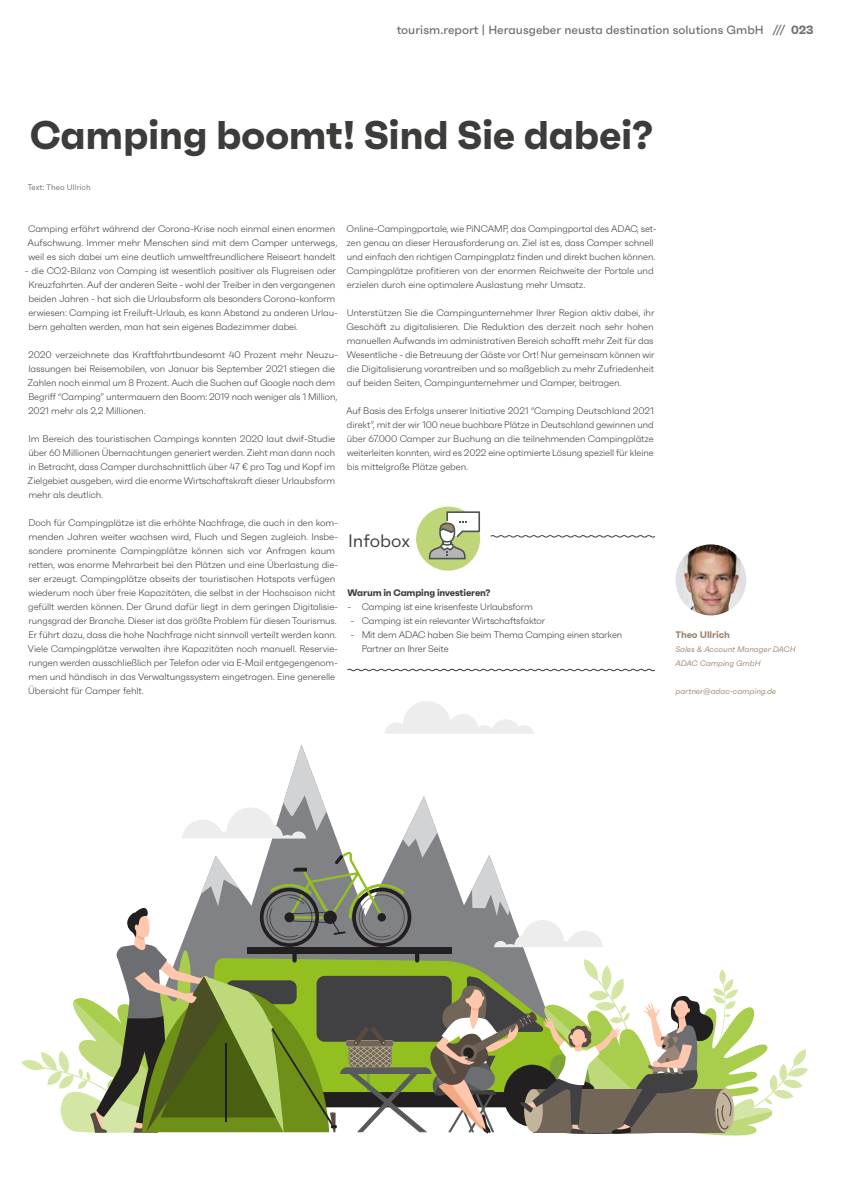
<style>
.page{position:relative;width:842px;height:1191px;background:#fff}
.page>*{position:absolute;margin:0;border:0;box-sizing:border-box;transform-origin:0 0}
.t1{font:700 40px "Faktum";letter-spacing:-.01em;color:#3c3c3b}
.t2{font:18px "Faktum";color:#3c3c3b}
.t3{font:500 12px "Faktum";color:#706f6f}
.t4{font:300 9.5px/14px "Faktum";letter-spacing:-.01em;color:#3c3c3b}
.t5{font:700 9.5px "Faktum";letter-spacing:-.02em;color:#3c3c3b}
.t6{font:700 9.5px "Faktum";letter-spacing:-.01em;color:#9b8570}
.t7{font:italic 8px/14px "Faktum";letter-spacing:-.01em;color:#9b8570}
.t8{font:8px "Faktum";color:#706f6f}
.s1{font-weight:700}
</style>
<div class="page">
<svg style="left:385px;top:701px;width:149px;height:32px"></svg>
<svg style="left:21px;top:744px;width:787px;height:392px"></svg>
<svg style="left:490px;top:535px;width:165px;height:3px"></svg>
<svg style="left:347px;top:668px;width:308px;height:3px"></svg>
<div style="left:416px;top:506px;width:64px;height:64px;background:#bed578;border-radius:50%"></div>
<svg style="left:429px;top:511px;width:51px;height:48px"></svg>
<div style="left:675px;top:544px;width:71px;height:71px;background:#e0e0e3;border-radius:50%"></div>
<img style="left:683px;top:544px;width:57px;height:71px">
<p class="t3" style="left:397px;top:23px;width:418px">tourism.report | Herausgeber neusta destination solutions GmbH /// <span class="s1">023</span></p>
<h1 class="t1" style="left:30px;top:110px;width:624px">Camping boomt! Sind Sie dabei?</h1>
<p class="t8" style="left:28px;top:182px;width:64px">Text: Theo Ullrich</p>
<p class="t4" style="left:28px;top:221px;width:311px">Camping erfährt während der Corona-Krise noch einmal einen enormen<br>Aufschwung. Immer mehr Menschen sind mit dem Camper unterwegs, weil es sich dabei um eine deutlich umweltfreundlichere Reiseart handelt</p>
<p class="t4" style="left:28px;top:263px;width:311px;text-indent:-3px">- die CO2-Bilanz von Camping ist wesentlich positiver als Flugreisen oder Kreuzfahrten. Auf der anderen Seite - wohl der Treiber in den vergangenen beiden Jahren - hat sich die Urlaubsform als besonders Corona-konform erwiesen: Camping ist Freiluft-Urlaub, es kann Abstand zu anderen Urlau&shy;bern gehalten werden, man hat sein eigenes Badezimmer dabei.</p>
<p class="t4" style="left:28px;top:347px;width:312px">2020 verzeichnete das Kraftfahrtbundesamt 40 Prozent mehr Neuzu&shy;lassungen bei Reisemobilen, von Januar bis September 2021 stiegen die Zahlen noch einmal um 8 Prozent. Auch die Suchen auf Google nach dem Begriff “Camping” untermauern den Boom: 2019 noch weniger als 1 Million, 2021 mehr als 2,2 Millionen.</p>
<p class="t4" style="left:28px;top:431px;width:309px;text-align:justify">Im Bereich des touristischen Campings konnten 2020 laut dwif-Studie über 60 Millionen Übernachtungen generiert werden. Zieht man dann noch in Betracht, dass Camper durchschnittlich über 47 € pro Tag und Kopf im Zielgebiet ausgeben, wird die enorme Wirtschaftskraft dieser Urlaubsform mehr als deutlich.</p>
<p class="t4" style="left:28px;top:515px;width:312px">Doch für Campingplätze ist die erhöhte Nachfrage, die auch in den kom&shy;menden Jahren weiter wachsen wird, Fluch und Segen zugleich. Insbe&shy;sondere prominente Campingplätze können sich vor Anfragen kaum retten, was enorme Mehrarbeit bei den Plätzen und eine Überlastung die&shy;ser erzeugt. Campingplätze abseits der touristischen Hotspots verfügen wiederum noch über freie Kapazitäten, die selbst in der Hochsaison nicht gefüllt werden können. Der Grund dafür liegt in dem geringen Digitalisie&shy;rungsgrad der Branche. Dieser ist das größte Problem für diesen Tourismus.<br>Er führt dazu, dass die hohe Nachfrage nicht sinnvoll verteilt werden kann.<br>Viele Campingplätze verwalten ihre Kapazitäten noch manuell. Reservie&shy;rungen werden ausschließlich per Telefon oder via E-Mail entgegengenom&shy;men und händisch in das Verwaltungssystem eingetragen. Eine generelle Übersicht für Camper fehlt.</p>
<p class="t4" style="left:346px;top:221px;width:312px">Online-Campingportale, wie PiNCAMP, das Campingportal des ADAC, set&shy;zen genau an dieser Herausforderung an. Ziel ist es, dass Camper schnell und einfach den richtigen Campingplatz finden und direkt buchen können.<br>Campingplätze profitieren von der enormen Reichweite der Portale und erzielen durch eine optimalere Auslastung mehr Umsatz.</p>
<p class="t4" style="left:347px;top:305px;width:309px;text-align:justify">Unterstützen Sie die Campingunternehmer Ihrer Region aktiv dabei, ihr Geschäft zu digitalisieren. Die Reduktion des derzeit noch sehr hohen manuellen Aufwands im administrativen Bereich schafft mehr Zeit für das Wesentliche - die Betreuung der Gäste vor Ort! Nur gemeinsam können wir die Digitalisierung vorantreiben und so maßgeblich zu mehr Zufriedenheit auf beiden Seiten, Campingunternehmer und Camper, beitragen.</p>
<p class="t4" style="left:346px;top:403px;width:309px;text-align:justify">Auf Basis des Erfolgs unserer Initiative 2021 “Camping Deutschland 2021 direkt”, mit der wir 100 neue buchbare Plätze in Deutschland gewinnen und über 67.000 Camper zur Buchung an die teilnehmenden Campingplätze weiterleiten konnten, wird es 2022 eine optimierte Lösung speziell für kleine bis mittelgroße Plätze geben.</p>
<h2 class="t2" style="left:348px;top:530px;width:64px">Infobox</h2>
<p class="t5" style="left:348px;top:586px;width:144px">Warum in Camping investieren?</p>
<p class="t4" style="left:348px;top:599px;width:187px">- Camping ist eine krisenfeste Urlaubsform</p>
<p class="t4" style="left:350px;top:613px;width:196px">- Camping ist ein relevanter Wirtschaftsfaktor</p>
<p class="t4" style="left:362px;top:627px;width:262px;text-indent:-11px">- Mit dem ADAC haben Sie beim Thema Camping einen starken<br>Partner an Ihrer Seite</p>
<p class="t6" style="left:675px;top:628px;width:56px">Theo Ullrich</p>
<p class="t7" style="left:675px;top:642px;width:122px">Sales &amp; Account Manager DACH<br>ADAC Camping GmbH</p>
<p class="t7" style="left:675px;top:684px;width:102px">partner@adac-camping.de</p>
</div>
